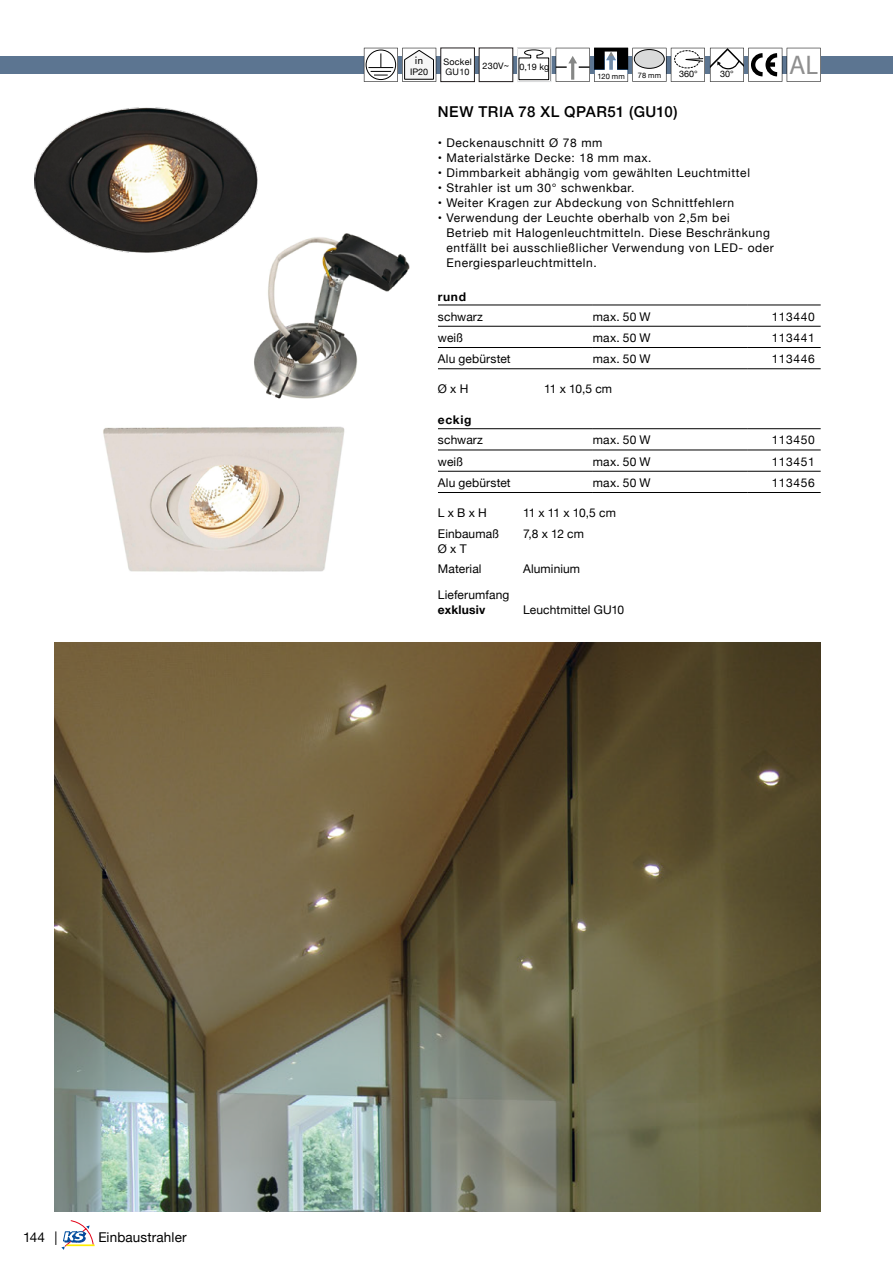
<style>
.page{position:relative;width:893px;height:1263px;background:#fff}
.page>*{position:absolute;margin:0;border:0;box-sizing:border-box;transform-origin:0 0}
.t1{font:27px "Myriad Pro";color:#8f8f8f}
.t2{font:500 15px "Helvetica Neue";letter-spacing:.035em;color:#000}
.t3{font:13.5px "Helvetica Neue";letter-spacing:.01em;color:#000}
.t4{font:12px/15px "Helvetica Neue";letter-spacing:.05em;color:#000}
.t5{font:12px/15px "Helvetica Neue";letter-spacing:.01em;color:#000}
.t6{font:700 12px "Helvetica Neue";letter-spacing:.035em;color:#000}
.t7{font:12px "Futura T Boo";color:#000;scale:1.04 1}
.t8{font:9px/10.8px "Helvetica Neue";letter-spacing:.025em;color:#000}
.t9{font:7.5px "Helvetica Neue";color:#000}
</style>
<div class="page">
<img style="left:254px;top:233px;width:156px;height:166px">
<svg style="left:61px;top:1220px;width:34px;height:30px"></svg>
<img style="left:35px;top:107px;width:223px;height:145px">
<img style="left:103px;top:426px;width:242px;height:146px">
<hr style="left:438px;top:305px;width:155px;height:1px;background:#000">
<hr style="left:593px;top:305px;width:155px;height:1px;background:#000">
<hr style="left:748px;top:305px;width:73px;height:1px;background:#000">
<hr style="left:438px;top:326px;width:155px;height:1px;background:#000">
<hr style="left:593px;top:326px;width:155px;height:1px;background:#000">
<hr style="left:748px;top:326px;width:73px;height:1px;background:#000">
<hr style="left:438px;top:347px;width:155px;height:1px;background:#000">
<hr style="left:593px;top:347px;width:155px;height:1px;background:#000">
<hr style="left:748px;top:347px;width:73px;height:1px;background:#000">
<hr style="left:438px;top:428px;width:155px;height:1px;background:#000">
<hr style="left:593px;top:428px;width:155px;height:1px;background:#000">
<hr style="left:748px;top:428px;width:73px;height:1px;background:#000">
<hr style="left:438px;top:450px;width:155px;height:1px;background:#000">
<hr style="left:593px;top:450px;width:155px;height:1px;background:#000">
<hr style="left:748px;top:450px;width:73px;height:1px;background:#000">
<hr style="left:438px;top:471px;width:155px;height:1px;background:#000">
<hr style="left:593px;top:471px;width:155px;height:1px;background:#000">
<hr style="left:748px;top:471px;width:73px;height:1px;background:#000">
<hr style="left:438px;top:368px;width:155px;height:1px;background:#000">
<hr style="left:593px;top:368px;width:155px;height:1px;background:#000">
<hr style="left:748px;top:368px;width:73px;height:1px;background:#000">
<hr style="left:438px;top:492px;width:155px;height:1px;background:#000">
<hr style="left:593px;top:492px;width:155px;height:1px;background:#000">
<hr style="left:748px;top:492px;width:73px;height:1px;background:#000">
<div style="left:0;top:56px;width:893px;height:17px;background:#5c7591"></div>
<svg style="left:364px;top:48px;width:72px;height:34px"></svg>
<div style="left:441px;top:48px;width:33px;height:34px;background:#fff"></div>
<div style="left:441px;top:48px;width:34px;height:34px;border:1px solid #231f20"></div>
<div style="left:479px;top:48px;width:34px;height:34px;background:#fff"></div>
<svg style="left:517px;top:48px;width:304px;height:34px"></svg>
<img style="left:54px;top:642px;width:767px;height:570px">
<p class="t7" style="left:415px;top:53px;width:10px">in</p>
<p class="t8" style="left:410px;top:66px;width:20px">IP20</p>
<p class="t8" style="left:443px;top:57px;width:30px">Sockel<br>GU10</p>
<p class="t8" style="left:483px;top:62px;width:68px">230V~ 0,19 kg</p>
<p class="t9" style="left:597px;top:71px;width:29px">120 mm</p>
<p class="t9" style="left:638px;top:69px;width:25px">78 mm</p>
<p class="t8" style="left:679px;top:69px;width:20px">360°</p>
<p class="t8" style="left:720px;top:69px;width:15px">30°</p>
<h1 class="t1" style="left:789px;top:48px;width:31px">AL</h1>
<p class="t2" style="left:438px;top:99px;width:241px">NEW TRIA 78 XL QPAR51 (GU10)</p>
<p class="t4" style="left:438px;top:136px;width:166px">• Deckenauschnitt Ø 78 mm</p>
<p class="t4" style="left:438px;top:151px;width:215px">• Materialstärke Decke: 18 mm max.</p>
<p class="t4" style="left:438px;top:166px;width:313px">• Dimmbarkeit abhängig vom gewählten Leuchtmittel</p>
<p class="t4" style="left:438px;top:181px;width:198px">• Strahler ist um 30° schwenkbar.</p>
<p class="t4" style="left:438px;top:196px;width:298px">• Weiter Kragen zur Abdeckung von Schnittfehlern</p>
<p class="t4" style="left:446px;top:211px;width:329px;text-indent:-9px">• Verwendung der Leuchte oberhalb von 2,5m bei Betrieb mit Halogenleuchtmitteln. Diese Beschränkung entfällt bei ausschließlicher Verwendung von LED- oder Energiesparleuchtmitteln.</p>
<p class="t6" style="left:438px;top:287px;width:30px">rund</p>
<p class="t5" style="left:438px;top:310px;width:47px">schwarz</p>
<p class="t4" style="left:593px;top:310px;width:59px">max. 50 W</p>
<p class="t4" style="left:772px;top:310px;width:45px">113440</p>
<p class="t4" style="left:438px;top:331px;width:27px">weiß</p>
<p class="t4" style="left:593px;top:331px;width:59px">max. 50 W</p>
<p class="t4" style="left:772px;top:331px;width:45px">113441</p>
<p class="t5" style="left:438px;top:352px;width:74px">Alu gebürstet</p>
<p class="t4" style="left:593px;top:352px;width:59px">max. 50 W</p>
<p class="t4" style="left:772px;top:352px;width:45px">113446</p>
<p class="t4" style="left:438px;top:382px;width:32px">Ø x H</p>
<p class="t4" style="left:544px;top:382px;width:69px">11 x 10,5 cm</p>
<p class="t6" style="left:438px;top:411px;width:35px">eckig</p>
<p class="t5" style="left:438px;top:433px;width:47px">schwarz</p>
<p class="t4" style="left:593px;top:433px;width:59px">max. 50 W</p>
<p class="t4" style="left:772px;top:433px;width:45px">113450</p>
<p class="t4" style="left:438px;top:455px;width:27px">weiß</p>
<p class="t4" style="left:593px;top:455px;width:59px">max. 50 W</p>
<p class="t4" style="left:772px;top:455px;width:45px">113451</p>
<p class="t5" style="left:438px;top:476px;width:74px">Alu gebürstet</p>
<p class="t4" style="left:593px;top:476px;width:59px">max. 50 W</p>
<p class="t4" style="left:772px;top:476px;width:45px">113456</p>
<p class="t4" style="left:438px;top:506px;width:50px">L x B x H</p>
<p class="t4" style="left:523px;top:506px;width:94px">11 x 11 x 10,5 cm</p>
<p class="t5" style="left:438px;top:527px;width:63px">Einbaumaß<br>Ø x T</p>
<p class="t4" style="left:523px;top:527px;width:62px">7,8 x 12 cm</p>
<p class="t5" style="left:438px;top:562px;width:45px">Material</p>
<p class="t5" style="left:523px;top:562px;width:59px">Aluminium</p>
<p class="t5" style="left:438px;top:588px;width:73px">Lieferumfang</p>
<p class="t6" style="left:438px;top:600px;width:49px">exklusiv</p>
<p class="t5" style="left:523px;top:603px;width:103px">Leuchtmittel GU10</p>
<p class="t3" style="left:23px;top:1227px;width:36px">144 |</p>
<p class="t3" style="left:98px;top:1228px;width:90px">Einbaustrahler</p>
</div>
